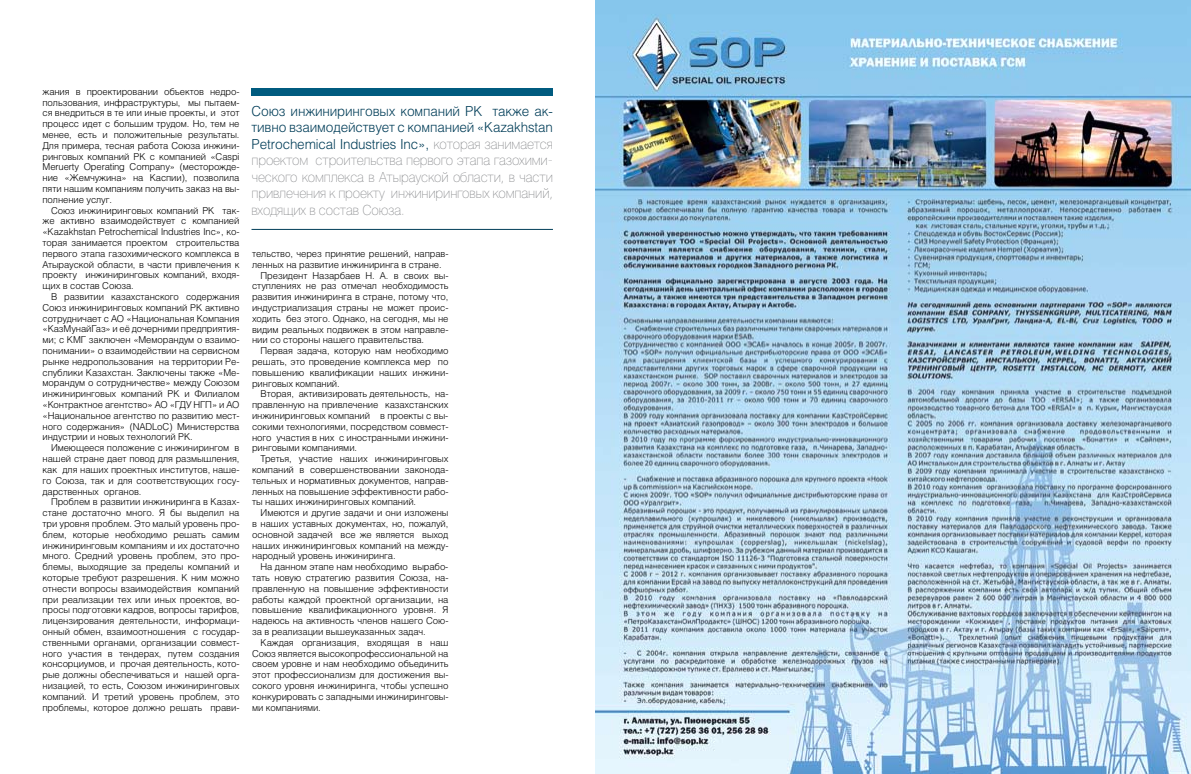
<style>
.page{position:relative;width:1191px;height:774px;background:#fff}
.page>*{position:absolute;margin:0;border:0;box-sizing:border-box;transform-origin:0 0}
.t1{font:100 13.8px/16.6px "Helios";letter-spacing:-.01em;color:#808285;text-align:justify}
.t2{font:300 13.8px "Helios";color:#003d58}
.t3{font:300 9.5px/10.8px "Helios";letter-spacing:-.01em;color:#000;text-align:justify}
.s1{font-weight:300;color:#003d58}
</style>
<div class="page">
<div style="left:251px;top:88px;width:302px;height:7px;background:#005b7f"></div>
<hr style="left:251px;top:229px;width:302px;height:1px;background:#003d58">
<img style="left:595px;top:0;width:596px;height:774px">
<p class="t3" style="left:43px;top:86px;width:198px">жания в проектировании объектов недро-</p>
<p class="t3" style="left:43px;top:97px;width:198px">пользования, инфраструктуры, мы пытаем-</p>
<p class="t3" style="left:43px;top:107px;width:198px">ся внедриться в те или иные проекты, и этот</p>
<p class="t3" style="left:43px;top:118px;width:198px">процесс идет с большим трудом. Н о, тем не</p>
<p class="t3" style="left:43px;top:129px;width:198px">менее, есть и положительные результаты.</p>
<p class="t3" style="left:43px;top:140px;width:198px">Для примера, тесная работа Союза инжини-</p>
<p class="t3" style="left:43px;top:151px;width:198px">ринговых компаний РК с компанией «Caspi</p>
<p class="t3" style="left:43px;top:161px;width:198px">M eruerty Operating Company» (месторожде-</p>
<p class="t3" style="left:43px;top:172px;width:198px">ние «Жемчужина» на Каспии), позволила</p>
<p class="t3" style="left:43px;top:183px;width:198px">пяти нашим компаниям получить заказ на вы-</p>
<p class="t3" style="left:43px;top:194px;width:71px">полнение услуг.</p>
<p class="t3" style="left:51px;top:205px;width:158px">Союз инжиниринговых компаний РК</p>
<p class="t3" style="left:43px;top:205px;width:198px;text-indent:180px">так&shy;же активно взаимодействует с компанией «Kazakhstan Petrochemical I ndustries I nc», ко&shy;торая занимается проектом строительства первого этапа газохимического комплекса в Атырауской области, в части привлечения к проекту инжиниринговых компаний, входя&shy;щих в состав Союза.</p>
<p class="t3" style="left:43px;top:291px;width:198px;text-indent:9px">В развитии казахстанского содержания Союз инжиниринговых компаний РК активно сотрудничает с АО «Национальная Компания «КазМунайГаз» и её дочерними предприятия&shy;ми; с КМГ</p>
<p class="t3" style="left:43px;top:334px;width:198px;text-align:left;text-indent:46px">заключен «М еморандум о взаимо&shy;понимании» о взаимодействии на сервисном рынке недропользования на территории Ре&shy;спублики Казахстан. Заключены также «М е&shy;морандум о сотрудничестве» между Союзом инжиниринговых компаний РК и Филиалом «Контрактное агентство» АО «ГДУ НГП» и АО «Н ациональное агентство по развитию мест&shy;ного содержания» (NADLoC) М инистерства индустрии и новых технологий РК.</p>
<p class="t3" style="left:43px;top:442px;width:198px;text-indent:9px">И меющееся положение с инжинирингом в нашей стране дает повод для размышления, как для наших проектных институтов, наше&shy;го Союза, так и для соответствующих госу&shy;дарственных органов.</p>
<p class="t3" style="left:43px;top:496px;width:198px;text-indent:9px">Проблем в развитии инжиниринга в Казах&shy;стане достаточно много. Я бы выделил на три уровня проблем. Это малый уровень про&shy;блем, которые необходимо решать самим инжиниринговым компаниям и их достаточно много. Средний уровень проблем, это про&shy;блемы, выходящие за пределы компаний и которые требуют разрешения. К ним можно отнести вопросы взаимодействия компаний при реализации тех или иных проектов, во&shy;просы подготовки кадров, вопросы тарифов, лицензирования деятельности, информаци&shy;онный обмен, взаимоотношения с государ&shy;ственными органами, организации совмест&shy;ного участия в тендерах, путем создания консорциумов, и прочая деятельность, кото&shy;рые должны обеспечиваться и нашей орга&shy;низацией, то есть, Союзом инжиниринговых компаний. И третий уровень проблем, это проблемы, которое должно решать прави-</p>
<h1 class="t2" style="left:251px;top:102px;width:223px">Союз инжиниринговых компаний РК</h1>
<p class="t1" style="left:251px;top:103px;width:303px;text-indent:241px"><span class="s1">также ак&shy;тивно взаимодействует с компанией «Kazakhstan Petrochemical I ndustries I nc»,</span> которая занимается проектом строительства первого этапа газохими&shy;ческого комплекса в Атырауской области, в части привлечения к проекту инжиниринговых компаний, входящих в состав Союза.</p>
<p class="t3" style="left:252px;top:248px;width:198px">тельство, через принятие решений, направ-</p>
<p class="t3" style="left:252px;top:259px;width:191px">ленных на развитие инжиниринга в стране.</p>
<p class="t3" style="left:260px;top:270px;width:189px">Президент Назарбаев Н . А. в своих вы-</p>
<p class="t3" style="left:252px;top:280px;width:198px">ступлениях не раз отмечал необходимость</p>
<p class="t3" style="left:252px;top:291px;width:198px">развития инжиниринга в стране, потому что,</p>
<p class="t3" style="left:252px;top:302px;width:198px">индустриализация страны не может проис-</p>
<p class="t3" style="left:252px;top:313px;width:198px">ходить без этого. Однако, на сегодня, мы не</p>
<p class="t3" style="left:252px;top:324px;width:198px">видим реальных подвижек в этом направле-</p>
<p class="t3" style="left:252px;top:334px;width:174px">нии со стороны нашего правительства.</p>
<p class="t3" style="left:261px;top:345px;width:189px">Первая задача, которую нам необходимо</p>
<p class="t3" style="left:252px;top:356px;width:198px">решать, это проведение комплекса мер по</p>
<p class="t3" style="left:252px;top:367px;width:198px">повышению квалификации наших инжини-</p>
<p class="t3" style="left:252px;top:378px;width:89px">ринговых компаний.</p>
<p class="t3" style="left:261px;top:388px;width:189px">Вторая, активизировать деятельность, на-</p>
<p class="t3" style="left:252px;top:399px;width:198px">правленную на привлечение казахстанских</p>
<p class="t3" style="left:252px;top:410px;width:198px">инжиниринговых компаний в проекты с вы-</p>
<p class="t3" style="left:252px;top:421px;width:198px">сокими технологиями, посредством совмест-</p>
<p class="t3" style="left:252px;top:432px;width:198px">ного участия в них с иностранными инжини-</p>
<p class="t3" style="left:252px;top:442px;width:107px">ринговыми компаниями.</p>
<p class="t3" style="left:261px;top:453px;width:189px">Третья, участие наших инжиниринговых</p>
<p class="t3" style="left:252px;top:464px;width:198px">компаний в совершенствовании законода-</p>
<p class="t3" style="left:252px;top:475px;width:198px">тельных и нормативных документов, направ-</p>
<p class="t3" style="left:252px;top:486px;width:198px">ленных на повышение эффективности рабо-</p>
<p class="t3" style="left:252px;top:496px;width:166px">ты наших инжиниринговых компаний.</p>
<p class="t3" style="left:261px;top:507px;width:189px">И меются и другие задачи и они изложены</p>
<p class="t3" style="left:252px;top:518px;width:198px">в наших уставных документах, но, пожалуй,</p>
<p class="t3" style="left:252px;top:529px;width:198px">основной задачей все же является выход</p>
<p class="t3" style="left:252px;top:540px;width:198px">наших инжиниринговых компаний на между-</p>
<p class="t3" style="left:252px;top:550px;width:145px">народный уровень инжиниринга.</p>
<p class="t3" style="left:261px;top:561px;width:189px">Н а данном этапе нам необходимо вырабо-</p>
<p class="t3" style="left:252px;top:572px;width:198px">тать новую стратегию развития Союза, на-</p>
<p class="t3" style="left:252px;top:583px;width:198px">правленную на повышение эффективности</p>
<p class="t3" style="left:252px;top:594px;width:198px">работы каждой проектной организации, на</p>
<p class="t3" style="left:252px;top:604px;width:197px">повышение квалификационного уровня. Я</p>
<p class="t3" style="left:252px;top:615px;width:198px">надеюсь на активность членов нашего Сою-</p>
<p class="t3" style="left:252px;top:626px;width:175px">за в реализации вышеуказанных задач.</p>
<p class="t3" style="left:261px;top:637px;width:189px">Каждая организация, входящая в наш</p>
<p class="t3" style="left:252px;top:648px;width:198px">Союз является высокопрофессиональной на</p>
<p class="t3" style="left:252px;top:658px;width:198px">своем уровне и нам необходимо объединить</p>
<p class="t3" style="left:252px;top:669px;width:198px">этот профессионализм для достижения вы-</p>
<p class="t3" style="left:252px;top:680px;width:198px">сокого уровня инжиниринга, чтобы успешно</p>
<p class="t3" style="left:252px;top:691px;width:198px">конкурировать с западными инжиниринговы-</p>
<p class="t3" style="left:252px;top:702px;width:70px">ми компаниями.</p>
</div>
